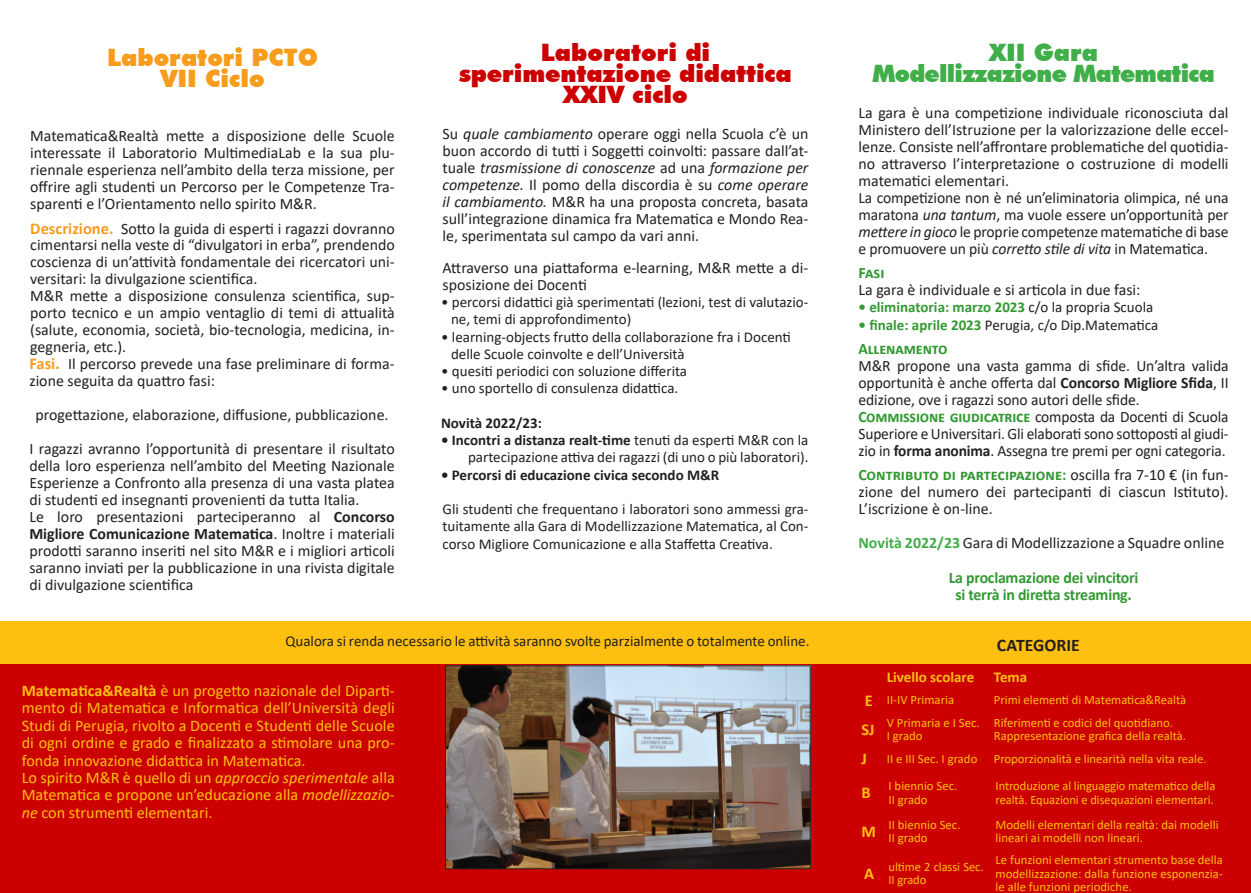
<style>
.page{position:relative;width:1251px;height:893px;background:#fff}
.page>*{position:absolute;margin:0;border:0;box-sizing:border-box;transform-origin:0 0}
.titolo_anta_pieghevo{font:900 24px "Futura BT";letter-spacing:-.005em;color:#c00}
.titolo_anta_pieghevo-2{font:900 24px "Futura BT";letter-spacing:-.03em;color:#40ae49}
.titolo_anta_pieghevo-3{font:900 24px "Futura BT";color:#f89c1c}
.barra_gialla{font:700 17.7px "Calibri";color:#231f20}
.t1{font:700 16.5px "Calibri";color:#fdc011}
.elenco_puntato_barra{font:16.2px/17.4px "Calibri";color:#fdc011;text-align:justify}
.sottotitolo_convegno{font:700 16.2px "Calibri";letter-spacing:-.015em;color:#393}
.testo{font:15.9px/17px "Calibri";color:#231f20;text-align:justify}
.testo-2{font:700 15.9px "Calibri";letter-spacing:-.005em;color:#393}
.elenco_puntato{font:15px/17.2px "Calibri";color:#231f20;text-align:right}
.elenco_puntato-2{font:700 15px "Calibri";color:#231f20}
.elenco_puntato_verde{font:15px "Calibri";color:#231f20}
.elenco_puntato_verde-2{font:700 15px "Calibri";color:#393}
.t2{font:700 15px "Calibri";color:#fdc011}
.t3{font:12.75px/13.5px "Calibri";color:#fdc011}
.s1{font-weight:700;font-size:16.5px;color:#f89c1c}
.s2{font-weight:700}
.s3{font-style:italic}
.s4{font-style:inherit}
.s5{font-weight:400;color:#231f20}
.s6{font-weight:700;color:#393}
.s7{font-weight:700;color:#40ae49}
</style>
<div class="page">
<div style="left:0;top:664px;width:1250px;height:229px;background:#c00"></div>
<div style="left:0;top:621px;width:1250px;height:43px;background:#fdc011"></div>
<img style="left:447px;top:667px;width:361px;height:200px">
<div style="left:445px;top:665px;width:365px;height:204px;border:1px solid #231f20"></div>
<p class="titolo_anta_pieghevo-3" style="left:107px;top:43px;width:212px">Laboratori PCTO</p>
<p class="titolo_anta_pieghevo-3" style="left:160px;top:64px;width:106px">VII Ciclo</p>
<p class="testo" style="left:30px;top:127px;width:366px">Matematica&amp;Realtà mette a disposizione delle Scuole interessate il Laboratorio MultimediaLab e la sua plu&shy;riennale esperienza nell’ambito della terza missione, per offrire agli studenti un Percorso per le Competenze Tra&shy;sparenti e l’Orientamento nello spirito M&amp;R.</p>
<p class="testo" style="left:30px;top:219px;width:366px"><span class="s1">Descrizione.</span> Sotto la guida di esperti i ragazzi dovranno cimentarsi nella veste di “divulgatori in erba”, prendendo coscienza di un’attività fondamentale dei ricercatori uni&shy;versitari: la divulgazione scientifica.</p>
<p class="testo" style="left:30px;top:287px;width:366px">M&amp;R mette a disposizione consulenza scientifica, sup&shy;porto tecnico e un ampio ventaglio di temi di attualità (salute, economia, società, bio-tecnologia, medicina, in&shy;gegneria, etc.).</p>
<p class="testo" style="left:29px;top:355px;width:367px"><span class="s1">Fasi.</span> Il percorso prevede una fase preliminare di forma&shy;zione seguita da quattro fasi:</p>
<p class="testo" style="left:35px;top:406px;width:354px">progettazione, elaborazione, diffusione, pubblicazione.</p>
<p class="testo" style="left:29px;top:440px;width:367px">I ragazzi avranno l’opportunità di presentare il risultato della loro esperienza nell’ambito del Meeting Nazionale Esperienze a Confronto alla presenza di una vasta platea di studenti ed insegnanti provenienti da tutta Italia.</p>
<p class="testo" style="left:29px;top:508px;width:367px">Le loro presentazioni parteciperanno al <span class="s2">Concorso Migliore Comunicazione Matematica</span>. Inoltre i materiali prodotti saranno inseriti nel sito M&amp;R e i migliori articoli saranno inviati per la pubblicazione in una rivista digitale di divulgazione scientifica</p>
<p class="titolo_anta_pieghevo" style="left:540px;top:38px;width:171px">Laboratori di</p>
<p class="titolo_anta_pieghevo" style="left:459px;top:59px;width:334px">sperimentazione didattica</p>
<p class="titolo_anta_pieghevo" style="left:563px;top:80px;width:126px">XXIV ciclo</p>
<p class="testo" style="left:442px;top:125px;width:367px">Su <span class="s3">quale cambiamento</span> operare oggi nella Scuola c’è un buon accordo di tutti i Soggetti coinvolti: passare dall’at&shy;tuale <span class="s3">trasmissione di conoscenze</span> ad una <span class="s3">formazione per competenze.</span> Il pomo della discordia è su <span class="s3">come operare il cambiamento.</span> M&amp;R ha una proposta concreta, basata sull’integrazione dinamica fra Matematica e Mondo Rea&shy;le, sperimentata sul campo da vari anni.</p>
<p class="testo" style="left:442px;top:259px;width:367px">Attraverso una piattaforma e-learning, M&amp;R mette a di&shy;sposizione dei Docenti</p>
<p class="elenco_puntato" style="left:441px;top:293px;width:369px">• percorsi didattici già sperimentati (lezioni, test di valutazio-</p>
<p class="elenco_puntato" style="left:451px;top:310px;width:182px">ne, temi di approfondimento)</p>
<p class="elenco_puntato" style="left:441px;top:328px;width:351px">• learning-objects frutto della collaborazione fra i Docenti</p>
<p class="elenco_puntato" style="left:451px;top:345px;width:235px">delle Scuole coinvolte e dell’Università</p>
<p class="elenco_puntato" style="left:441px;top:362px;width:247px">• quesiti periodici con soluzione differita</p>
<p class="elenco_puntato" style="left:441px;top:379px;width:239px">• uno sportello di consulenza didattica.</p>
<p class="elenco_puntato-2" style="left:441px;top:412px;width:102px">Novità 202<span class="s4">2</span>/2<span class="s4">3</span>:</p>
<p class="elenco_puntato" style="left:441px;top:431px;width:369px"><span class="s2">• Incontri a distanza realt-time</span> tenuti da esperti M&amp;R con la partecipazione attiva dei ragazzi (di uno o più laboratori).</p>
<p class="elenco_puntato-2" style="left:441px;top:464px;width:280px">• Percorsi di educazione civica secondo M&amp;R</p>
<p class="elenco_puntato" style="left:442px;top:500px;width:367px;text-align:justify">Gli studenti che frequentano i laboratori sono ammessi gra&shy;tuitamente alla Gara di Modellizzazione Matematica, al Con&shy;corso Migliore Comunicazione e alla Staffetta Creativa.</p>
<p class="elenco_puntato" style="left:285px;top:632px;width:525px">Qualora si renda necessario le attività saranno svolte parzialmente o totalmente online.</p>
<p class="elenco_puntato_barra" style="left:22px;top:681px;width:374px"><span class="s2">Matematica&amp;Realtà</span> è un progetto nazionale del Diparti&shy;mento di Matematica e Informatica dell’Università degli Studi di Perugia, rivolto a Docenti e Studenti delle Scuole di ogni ordine e grado e finalizzato a stimolare una pro&shy;fonda innovazione didattica in Matematica.</p>
<p class="elenco_puntato_barra" style="left:22px;top:768px;width:374px">Lo spirito M&amp;R è quello di un <span class="s3">approccio sperimentale</span> alla Matematica e propone un’educazione alla <span class="s3">modellizzazio&shy;ne</span> con strumenti elementari.</p>
<p class="titolo_anta_pieghevo-2" style="left:988px;top:38px;width:111px">XII Gara</p>
<p class="titolo_anta_pieghevo-2" style="left:872px;top:59px;width:344px">Modellizzazione Matematica</p>
<p class="testo" style="left:858px;top:104px;width:371px">La gara è una competizione individuale riconosciuta dal Ministero dell’Istruzione per la valorizzazione delle eccel&shy;lenze. Consiste nell’affrontare problematiche del quotidia&shy;no attraverso l’interpretazione o costruzione di modelli matematici elementari.</p>
<p class="testo" style="left:858px;top:189px;width:371px">La competizione non è né un’eliminatoria olimpica, né una maratona <span class="s3">una tantum</span>, ma vuole essere un’opportunità per <span class="s3">mettere in gioco</span> le proprie competenze matematiche di base e promuovere un più <span class="s3">corretto stile di vita</span> in Matematica.</p>
<p class="testo-2" style="left:858px;top:262px;width:27px">Fasi</p>
<p class="testo" style="left:858px;top:281px;width:283px">La gara è individuale e si articola in due fasi:</p>
<p class="elenco_puntato_verde-2" style="left:858px;top:297px;width:296px">• eliminatoria: marzo 202<span class="s4">3</span> <span class="s5">c/o la propria Scuola</span></p>
<p class="elenco_puntato_verde" style="left:858px;top:314px;width:301px"><span class="s6">• finale: aprile 202</span><span class="s6">3</span> Perugia, c/o Dip.Matematica</p>
<p class="testo-2" style="left:858px;top:338px;width:91px">Allenamento</p>
<p class="testo" style="left:858px;top:357px;width:371px">M&amp;R propone una vasta gamma di sfide. Un’altra valida opportunità è anche offerta dal <span class="s2">Concorso Migliore Sfida</span>, II edizione, ove i ragazzi sono autori delle sfide.</p>
<p class="testo" style="left:858px;top:408px;width:371px"><span class="s6">Commissione giudicatrice</span> composta da Docenti di Scuola Superiore e Universitari. Gli elaborati sono sottoposti al giudi&shy;zio in <span class="s2">forma anonima</span>. Assegna tre premi per ogni categoria.</p>
<p class="testo" style="left:858px;top:466px;width:371px"><span class="s6">Contributo di partecipazione:</span> oscilla fra 7-10 € (in fun&shy;zione del numero dei partecipanti di ciascun Istituto).<br>L’iscrizione è on-line.</p>
<p class="testo" style="left:858px;top:534px;width:367px"><span class="s7">Novità 202</span><span class="s7">2</span><span class="s7">/2</span><span class="s7">3</span> Gara di Modellizzazione a Squadre online</p>
<p class="sottotitolo_convegno" style="left:948px;top:566px;width:191px">La proclamazione dei vincitori</p>
<p class="sottotitolo_convegno" style="left:955px;top:583px;width:178px">si terrà in diretta streaming.</p>
<p class="barra_gialla" style="left:996px;top:633px;width:85px">CATEGORIE</p>
<p class="t2" style="left:886px;top:666px;width:89px">Livello scolare</p>
<p class="t2" style="left:993px;top:666px;width:35px">Tema</p>
<p class="t1" style="left:864px;top:689px;width:10px">E</p>
<p class="t3" style="left:886px;top:693px;width:69px">II-IV Primaria</p>
<p class="t3" style="left:993px;top:693px;width:194px">Primi elementi di Matematica&amp;Realtà</p>
<p class="t1" style="left:861px;top:718px;width:15px">SJ</p>
<p class="t3" style="left:886px;top:715px;width:94px">V Primaria e I Sec.<br>I grado</p>
<p class="t3" style="left:993px;top:715px;width:180px">Riferimenti e codici del quotidiano.</p>
<p class="t3" style="left:993px;top:729px;width:194px">Rappresentazione grafica della realtà.</p>
<p class="t1" style="left:861px;top:747px;width:7px">J</p>
<p class="t3" style="left:886px;top:751px;width:92px">II e III Sec. I grado</p>
<p class="t3" style="left:993px;top:751px;width:214px">Proporzionalità e linearità nella vita reale.</p>
<p class="t1" style="left:861px;top:781px;width:11px">B</p>
<p class="t3" style="left:888px;top:779px;width:70px">I biennio Sec.<br>II grado</p>
<p class="t3" style="left:995px;top:779px;width:221px">Introduzione al linguaggio matematico della realtà. Equazioni e disequazioni elementari.</p>
<p class="t1" style="left:861px;top:820px;width:16px">M</p>
<p class="t3" style="left:888px;top:818px;width:73px">II biennio Sec.<br>II grado</p>
<p class="t3" style="left:995px;top:818px;width:224px">Modelli elementari della realtà: dai modelli lineari ai modelli non lineari.</p>
<p class="t1" style="left:863px;top:862px;width:11px">A</p>
<p class="t3" style="left:888px;top:859px;width:96px">ultime 2 classi Sec.<br>II grado</p>
<p class="t3" style="left:995px;top:853px;width:229px;text-align:justify">Le funzioni elementari strumento base della modellizzazione: dalla funzione esponenzia&shy;le alle funzioni periodiche.</p>
</div>
